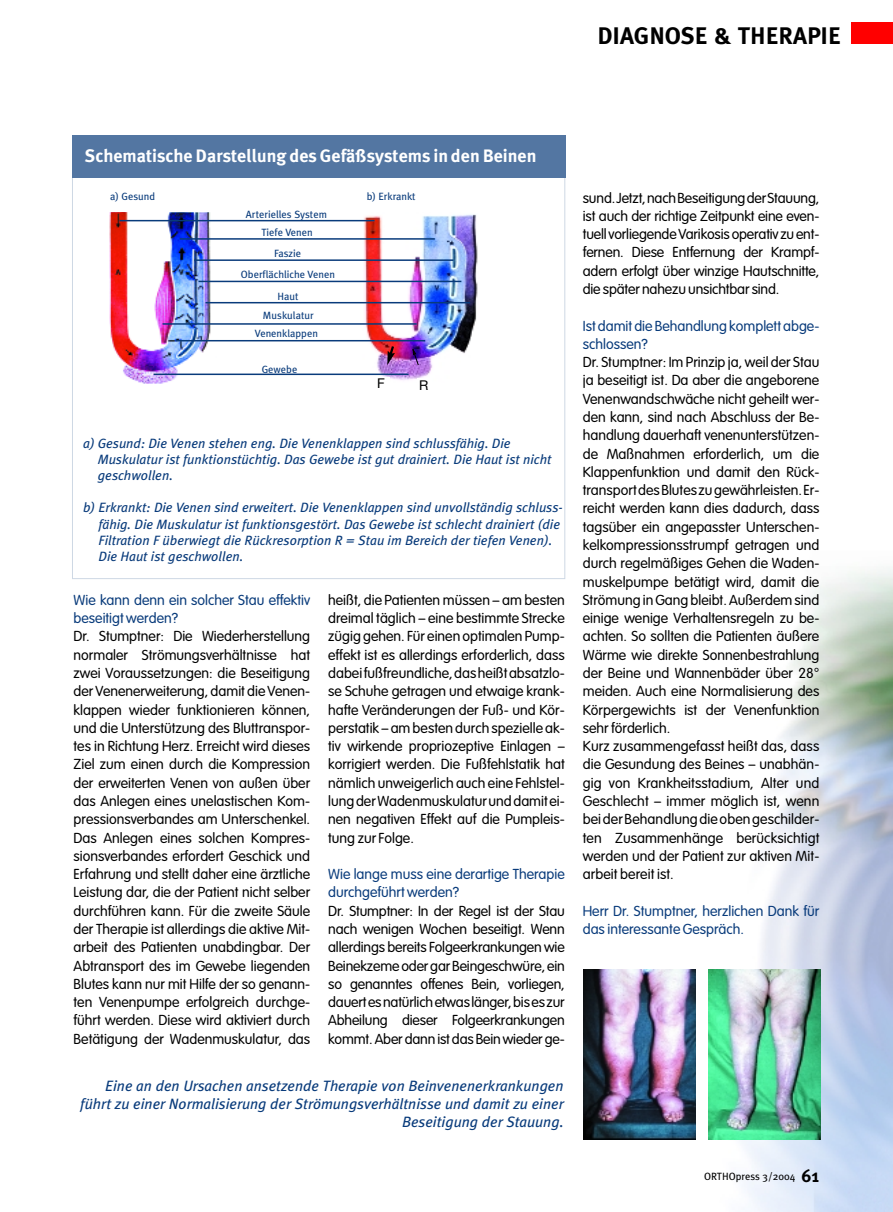
<style>
.page{position:relative;width:893px;height:1212px;background:#fff}
.page>*{position:absolute;margin:0;border:0;box-sizing:border-box;transform-origin:0 0}
.t1{font:700 24px "Meta Plus";color:#000}
.t2{font:700 18px "Meta Plus";color:#fff}
.t3{font:italic 15px/18px "Meta Plus";color:#093b7b;text-align:right}
.t4{font:300 14.25px/18.3px "VAG Rounded";color:#000;text-align:justify}
.t5{font:300 14.25px/18.3px "VAG Rounded";color:#093b7b}
.t6{font:italic 13.5px/16.2px "Meta Plus";color:#093b7b}
.t7{font:13.5px "Helvetica Neue";color:#000}
.t8{font:10.5px/18.6px "Meta Plus";color:#093b7b;text-align:center}
.t9{font:10.5px "Meta Plus";color:#000}
.s1{font-weight:700;font-size:18px}
</style>
<div class="page">
<img style="left:682px;top:568px;width:210px;height:644px">
<div style="left:850px;top:23px;width:42px;height:21px;background:#f00"></div>
<img style="left:583px;top:969px;width:113px;height:170px">
<img style="left:708px;top:969px;width:112px;height:170px">
<div style="left:72px;top:135px;width:493px;height:42px;background:#5376a2"></div>
<img style="left:363px;top:214px;width:115px;height:166px">
<img style="left:109px;top:213px;width:107px;height:171px">
<hr style="left:120px;top:220px;width:254px;height:1px;background:#093b7b">
<hr style="left:180px;top:238px;width:255px;height:2px;background:#093b7b">
<hr style="left:194px;top:259px;width:259px;height:2px;background:#093b7b">
<hr style="left:198px;top:281px;width:263px;height:1px;background:#093b7b">
<hr style="left:205px;top:302px;width:265px;height:1px;background:#093b7b">
<hr style="left:162px;top:323px;width:254px;height:2px;background:#093b7b">
<hr style="left:175px;top:340px;width:250px;height:1px;background:#093b7b">
<hr style="left:154px;top:374px;width:254px;height:1px;background:#093b7b">
<div style="left:376px;top:377px;width:14px;height:16px;background:#fff"></div>
<div style="left:417px;top:379px;width:15px;height:15px;background:#fff"></div>
<svg style="left:387px;top:344px;width:9px;height:21px"></svg>
<svg style="left:412px;top:348px;width:7px;height:18px"></svg>
<h1 class="t1" style="left:597px;top:26px;width:245px">DIAGNOSE &amp; THERAPIE</h1>
<p class="t2" style="left:85px;top:148px;width:453px">Schematische Darstellung des Gefäßsystems in den Beinen</p>
<p class="t8" style="left:110px;top:187px;width:47px">a) Gesund</p>
<p class="t8" style="left:366px;top:187px;width:51px">b) Erkrankt</p>
<p class="t8" style="left:246px;top:205px;width:82px">Arterielles System<br>Tiefe Venen</p>
<p class="t8" style="left:241px;top:266px;width:95px">Oberflächliche Venen</p>
<p class="t8" style="left:274px;top:245px;width:29px">Faszie</p>
<p class="t8" style="left:277px;top:288px;width:23px">Haut</p>
<p class="t8" style="left:263px;top:306px;width:52px">Muskulatur</p>
<p class="t8" style="left:255px;top:325px;width:65px">Venenklappen</p>
<p class="t8" style="left:262px;top:360px;width:37px">Gewebe</p>
<p class="t7" style="left:377px;top:379px;width:9px">F</p>
<p class="t7" style="left:419px;top:380px;width:11px">R</p>
<p class="t6" style="left:98px;top:436px;width:455px;text-indent:-15px">a) Gesund: Die Venen stehen eng. Die Venenklappen sind schlussfähig. Die<br>Muskulatur ist funktionstüchtig. Das Gewebe ist gut drainiert. Die Haut ist nicht geschwollen.</p>
<p class="t6" style="left:98px;top:500px;width:465px;text-indent:-15px">b) Erkrankt: Die Venen sind erweitert. Die Venenklappen sind unvollständig schluss&shy;fähig. Die Muskulatur ist funktionsgestört. Das Gewebe ist schlecht drainiert (die Filtration F überwiegt die Rückresorption R = Stau im Bereich der tiefen Venen).<br>Die Haut ist geschwollen.</p>
<p class="t5" style="left:74px;top:592px;width:238px">Wie kann denn ein solcher Stau effektiv beseitigt werden?</p>
<p class="t4" style="left:74px;top:628px;width:238px">Dr. Stumptner: Die Wiederherstellung normaler Strömungsverhältnisse hat zwei Voraussetzungen: die Beseitigung der Venenerweiterung, damit die Venen&shy;klappen wieder funktionieren können, und die Unterstützung des Bluttranspor&shy;tes in Richtung Herz. Erreicht wird dieses Ziel zum einen durch die Kompression der erweiterten Venen von außen über das Anlegen eines unelastischen Kom&shy;pressionsverbandes am Unterschenkel.<br>Das Anlegen eines solchen Kompres&shy;sionsverbandes erfordert Geschick und Erfahrung und stellt daher eine ärztliche Leistung dar, die der Patient nicht selber durchführen kann. Für die zweite Säule der Therapie ist allerdings die aktive Mit&shy;arbeit des Patienten unabdingbar. Der Abtransport des im Gewebe liegenden Blutes kann nur mit Hilfe der so genann&shy;ten Venenpumpe erfolgreich durchge&shy;führt werden. Diese wird aktiviert durch Betätigung der Wadenmuskulatur, das</p>
<p class="t4" style="left:328px;top:592px;width:238px">heißt, die Patienten müssen – am besten dreimal täglich – eine bestimmte Strecke zügig gehen. Für einen optimalen Pump&shy;effekt ist es allerdings erforderlich, dass dabei fußfreundliche, das heißt absatzlo&shy;se Schuhe getragen und etwaige krank&shy;hafte Veränderungen der Fuß- und Kör&shy;perstatik – am besten durch spezielle ak&shy;tiv wirkende propriozeptive Einlagen – korrigiert werden. Die Fußfehlstatik hat nämlich unweigerlich auch eine Fehlstel&shy;lung der Wadenmuskulatur und damit ei&shy;nen negativen Effekt auf die Pumpleis&shy;tung zur Folge.</p>
<p class="t5" style="left:328px;top:866px;width:238px">Wie lange muss eine derartige Therapie durchgeführt werden?</p>
<p class="t4" style="left:328px;top:903px;width:238px">Dr. Stumptner: In der Regel ist der Stau nach wenigen Wochen beseitigt. Wenn allerdings bereits Folgeerkrankungen wie Beinekzeme oder gar Beingeschwüre, ein so genanntes offenes Bein, vorliegen, dauert es natürlich etwas länger, bis es zur Abheilung dieser Folgeerkrankungen kommt. Aber dann ist das Bein wieder ge-</p>
<p class="t3" style="left:80px;top:1077px;width:485px">Eine an den Ursachen ansetzende Therapie von Beinvenenerkrankungen führt zu einer Normalisierung der Strömungsverhältnisse und damit zu einer<br>Beseitigung der Stauung.</p>
<p class="t4" style="left:582px;top:190px;width:238px">sund. Jetzt, nach Beseitigung der Stauung, ist auch der richtige Zeitpunkt eine even&shy;tuell vorliegende Varikosis operativ zu ent&shy;fernen. Diese Entfernung der Krampf&shy;adern erfolgt über winzige Hautschnitte, die später nahezu unsichtbar sind.</p>
<p class="t5" style="left:582px;top:318px;width:238px">Ist damit die Behandlung komplett abge&shy;schlossen?</p>
<p class="t4" style="left:582px;top:354px;width:238px;text-align:left">Dr. Stumptner: Im Prinzip ja, weil der Stau ja beseitigt ist. Da aber die angeborene Venenwandschwäche nicht geheilt wer&shy;den kann, sind nach Abschluss der Be&shy;handlung dauerhaft venenunterstützen&shy;de Maßnahmen erforderlich, um die Klappenfunktion und damit den Rück&shy;transport des Blutes zu gewährleisten. Er&shy;reicht werden kann dies dadurch, dass tagsüber ein angepasster Unterschen&shy;kelkompressionsstrumpf getragen und durch regelmäßiges Gehen die Waden&shy;muskelpumpe betätigt wird, damit die Strömung in Gang bleibt. Außerdem sind einige wenige Verhaltensregeln zu be&shy;achten. So sollten die Patienten äußere Wärme wie direkte Sonnenbestrahlung der Beine und Wannenbäder über 28° meiden. Auch eine Normalisierung des Körpergewichts ist der Venenfunktion sehr förderlich.<br>Kurz zusammengefasst heißt das, dass die Gesundung des Beines – unabhän&shy;gig von Krankheitsstadium, Alter und Geschlecht – immer möglich ist, wenn bei der Behandlung die oben geschilder&shy;ten Zusammenhänge berücksichtigt werden und der Patient zur aktiven Mit&shy;arbeit bereit ist.</p>
<p class="t5" style="left:582px;top:903px;width:238px">Herr Dr. Stumptner, herzlichen Dank für das interessante Gespräch.</p>
<p class="t9" style="left:704px;top:1172px;width:117px">ORTHOpress 3/2004 <span class="s1">61</span></p>
</div>
